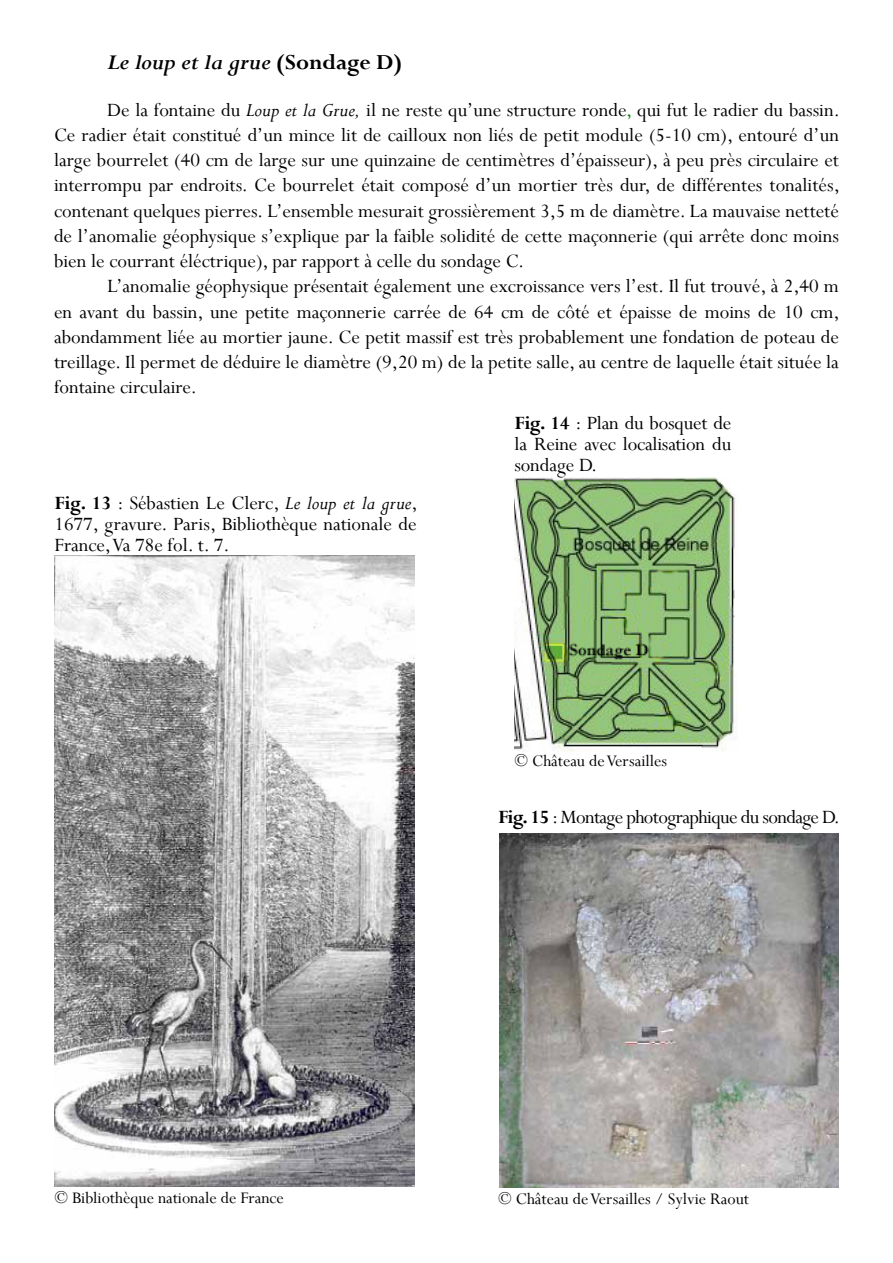
<style>
.page{position:relative;width:893px;height:1263px;background:#fff}
.page>*{position:absolute;margin:0;border:0;box-sizing:border-box;transform-origin:0 0}
.t1{font:italic 700 24px "Perpetua";color:#000}
.t2{font:21px/25.2px "Perpetua";color:#000;text-align:justify}
.t3{font:21px "Perpetua";letter-spacing:-.03em;color:#000}
.t4{font:18px "Perpetua";color:#000}
.s1{font-style:normal}
.s2{font-style:italic}
.s3{color:#008000}
.s4{font-weight:700}
</style>
<div class="page">
<img style="left:54px;top:556px;width:361px;height:630px">
<img style="left:499px;top:833px;width:340px;height:355px">
<img style="left:514px;top:478px;width:223px;height:273px">
<p class="t1" style="left:107px;top:47px;width:297px">Le loup et la grue <span class="s1">(Sondage D)</span></p>
<p class="t2" style="left:54px;top:97px;width:787px;text-indent:53px">De la fontaine du <span class="s2">Loup et la Grue,</span> il ne reste qu’une structure ronde<span class="s3">,</span> qui fut le radier du bassin.<br>Ce radier était constitué d’un mince lit de cailloux non liés de petit module (5-10 cm), entouré d’un large bourrelet (40 cm de large sur une quinzaine de centimètres d’épaisseur), à peu près circulaire et interrompu par endroits. Ce bourrelet était composé d’un mortier très dur, de différentes tonalités, contenant quelques pierres. L’ensemble mesurait grossièrement 3,5 m de diamètre. La mauvaise netteté de l’anomalie géophysique s’explique par la faible solidité de cette maçonnerie (qui arrête donc moins bien le courrant éléctrique), par rapport à celle du sondage C.</p>
<p class="t2" style="left:54px;top:273px;width:787px;text-indent:53px">L’anomalie géophysique présentait également une excroissance vers l’est. Il fut trouvé, à 2,40 m en avant du bassin, une petite maçonnerie carrée de 64 cm de côté et épaisse de moins de 10 cm, abondamment liée au mortier jaune. Ce petit massif est très probablement une fondation de poteau de treillage. Il permet de déduire le diamètre (9,20 m) de la petite salle, au centre de laquelle était située la fontaine circulaire.</p>
<p class="t2" style="left:54px;top:492px;width:365px;line-height:21px"><span class="s4">Fig. 13</span> : Sébastien Le Clerc, <span class="s2">Le loup et la grue</span>, 1677, gravure. Paris, Bibliothèque nationale de France, Va 78e fol. t. 7.</p>
<p class="t2" style="left:514px;top:412px;width:218px;line-height:21px"><span class="s4">Fig. 14</span> : Plan du bosquet de la Reine avec localisation du sondage D.</p>
<p class="t4" style="left:514px;top:749px;width:154px">© Château de Versailles</p>
<p class="t3" style="left:498px;top:804px;width:343px"><span class="s4">Fig. 15</span> : Montage photographique du sondage D.</p>
<p class="t4" style="left:54px;top:1186px;width:231px">© Bibliothèque nationale de France</p>
<p class="t4" style="left:498px;top:1187px;width:252px">© Château de Versailles / Sylvie Raout</p>
</div>
